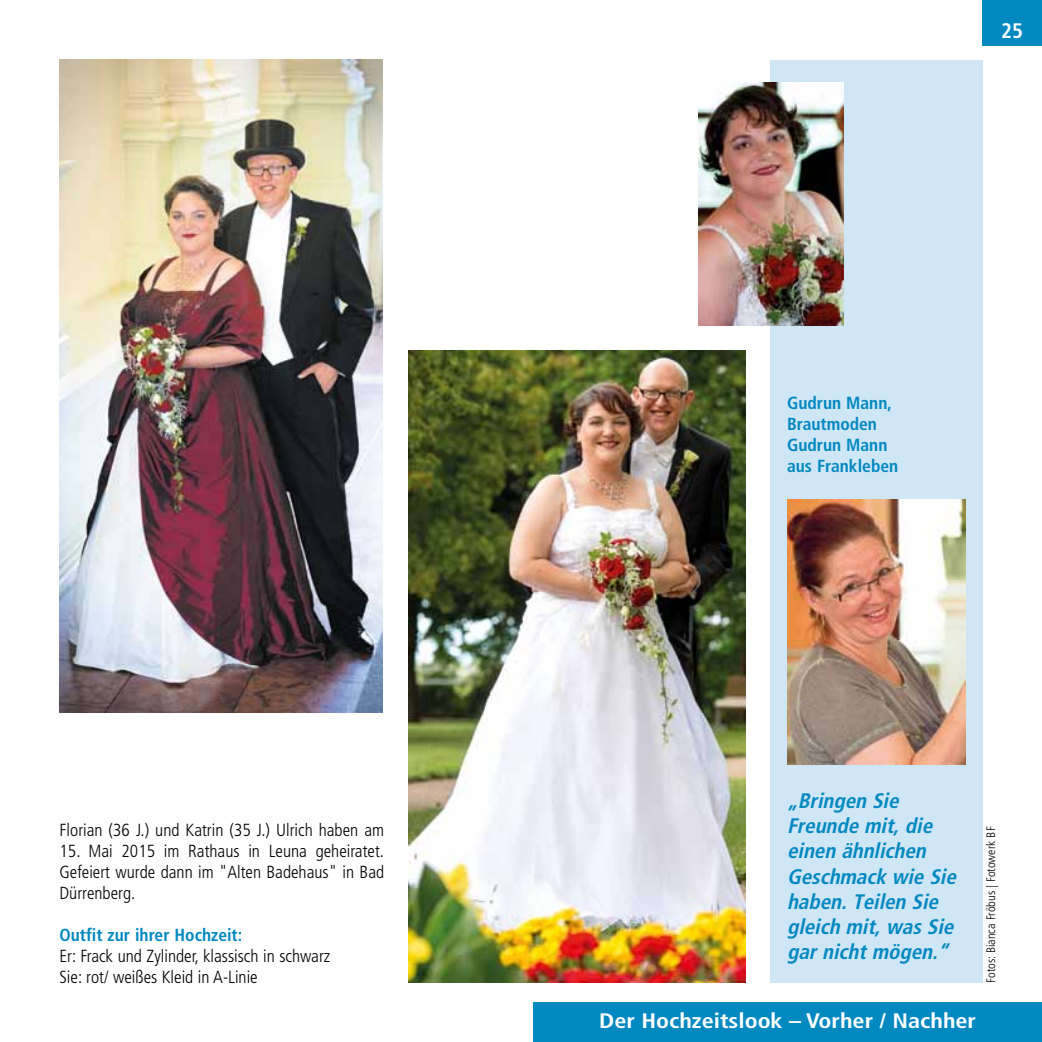
<style>
.page{position:relative;width:1042px;height:1042px;background:#fff}
.page>*{position:absolute;margin:0;border:0;box-sizing:border-box;transform-origin:0 0}
.t1{font:italic 700 condensed 21px/25.2px "Frutiger LT Std";color:#0088c1}
.t2{font:700 condensed 21px "Frutiger";color:#fff;scale:1.15 1}
.t3{font:700 condensed 21px "Frutiger";color:#fff}
.t4{font:300 condensed 17.5px/21px "Frutiger LT Std";color:#000;text-align:justify}
.t5{font:700 condensed 17.5px/21px "Frutiger LT Std";color:#0088c1}
.t6{font:300 condensed 12.25px "Frutiger LT Std";color:#000}
.s1{font-weight:700;color:#0088c1}
</style>
<div class="page">
<img style="left:60px;top:60px;width:323px;height:652px">
<img style="left:408px;top:351px;width:337px;height:631px">
<div style="left:770px;top:60px;width:212px;height:922px;background:#cee6f5"></div>
<img style="left:787px;top:500px;width:178px;height:264px">
<img style="left:698px;top:83px;width:146px;height:242px">
<div style="left:982px;top:0;width:60px;height:46px;background:#0088c1"></div>
<div style="left:533px;top:1002px;width:509px;height:40px;background:#0088c1"></div>
<p class="t4" style="left:60px;top:820px;width:326px">Florian (36 J.) und Katrin (35 J.) Ulrich haben am</p>
<p class="t4" style="left:60px;top:841px;width:326px">15. Mai 2015 im Rathaus in Leuna geheiratet.<br>Gefeiert wurde dann im "Alten Badehaus" in Bad Dürrenberg.</p>
<p class="t4" style="left:60px;top:925px;width:272px;text-align:left"><span class="s1">Outfit zur ihrer Hochzeit:<br></span>Er: Frack und Zylinder, klassisch in schwarz<br>Sie: rot/ weißes Kleid in A-Linie</p>
<p class="t3" style="left:1001px;top:18px;width:23px">25</p>
<p class="t5" style="left:787px;top:392px;width:113px">Gudrun Mann,<br>Brautmoden<br>Gudrun Mann aus Frankleben</p>
<p class="t1" style="left:787px;top:788px;width:176px">„Bringen Sie<br>Freunde mit,die einen ähnlichen<br>Geschmack wie Sie haben.Teilen Sie gleich mit,wasSie garnichtmögen.“</p>
<p class="t6" style="left:984px;top:982px;width:158px;rotate:-90deg">Fotos: Bianca Fröbus | Fotowerk BF</p>
<p class="t2" style="left:599px;top:1008px;width:329px">Der Hochzeitslook – Vorher / Nachher</p>
</div>
